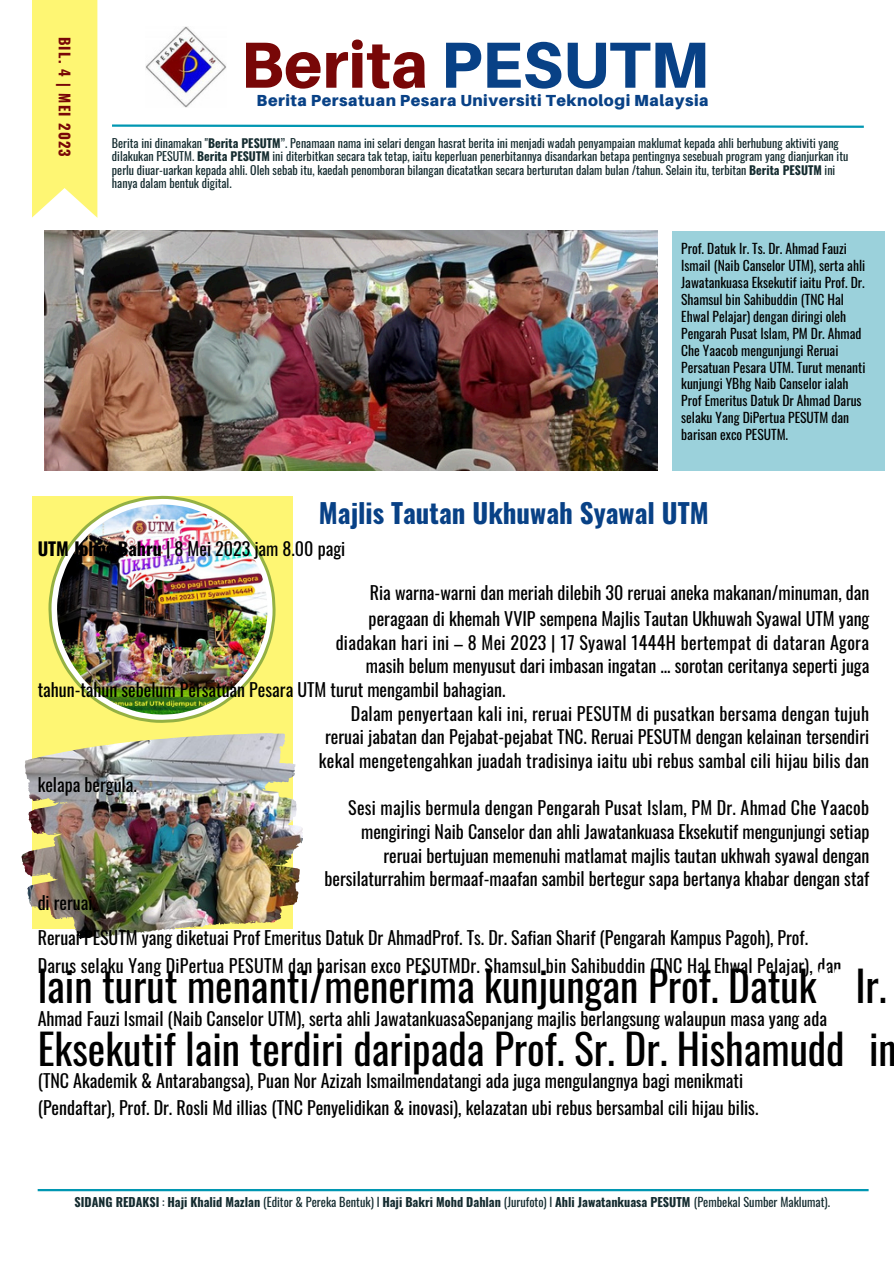
<style>
.page{position:relative;width:894px;height:1264px;background:#fff}
.page>*{position:absolute;margin:0;border:0;box-sizing:border-box;transform-origin:0 0}
.t1{font:800 65.1px "Aileron";color:#780707}
.t2{font:41.55px "Oswald";color:#000}
.t3{font:700 27px "Oswald";color:#084186}
.t4{font:18px/25.8px "Oswald";color:#000}
.t5{font:18px "Oswald";letter-spacing:.02em;color:#000}
.t6{font:900 16.05px "Aileron";letter-spacing:.035em;color:#084186}
.t7{font:700 14.4px "Oswald";letter-spacing:.09em;color:#780707}
.t8{font:13.5px/16.8px "Oswald";color:#000}
.t9{font:700 12.3px "Oswald";color:#152c30}
.t10{font:12px/13.5px "Oswald";color:#152c30}
.s1{color:#084186}
.s2{font-weight:700}
.s3{font-weight:700;color:#fff}
.s4{font-weight:400}
</style>
<div class="page">
<div style="left:32px;top:0;width:65px;height:217px;background:#fef673"></div>
<img style="left:32px;top:495px;width:260px;height:433px">
<div style="left:671px;top:231px;width:213px;height:239px;background:#9bd1db"></div>
<svg style="left:112px;top:124px;width:752px;height:4px"></svg>
<img style="left:145px;top:27px;width:81px;height:81px">
<hr style="left:38px;top:1188px;width:830px;height:3px;background:#0097b2">
<img style="left:45px;top:231px;width:612px;height:239px">
<img style="left:25px;top:733px;width:246px;height:203px">
<svg style="left:48px;top:496px;width:227px;height:227px;background:#f0ee7f"></svg>
<img style="left:57px;top:504px;width:210px;height:210px">
<p class="t7" style="left:76px;top:37px;width:122px;rotate:90deg">BIL. 4 | MEI 2023</p>
<p class="t1" style="left:240px;top:25px;width:470px">Berita <span class="s1">PESUTM</span></p>
<p class="t6" style="left:256px;top:90px;width:453px">Berita Persatuan Pesara Universiti Teknologi Malaysia</p>
<p class="t10" style="left:112px;top:135px;width:737px">Berita ini dinamakan "<span class="s2">Berita PESUTM</span>”. Penamaan nama ini selari dengan hasrat berita ini menjadi wadah penyampaian maklumat kepada ahli berhubung aktiviti yang dilakukan PESUTM. <span class="s2">Berita PESUTM</span> ini diterbitkan secara tak tetap, iaitu keperluan penerbitannya disandarkan betapa pentingnya sesebuah program yang dianjurkan itu perlu diuar-uarkan kepada ahli. Oleh sebab itu, kaedah penomboran bilangan dicatatkan secara berturutan dalam bulan /tahun. Selain itu, terbitan <span class="s2">Berita PESUTM</span> ini hanya dalam bentuk digital.</p>
<h5 class="t8" style="left:681px;top:240px;width:186px">Prof. Datuk Ir. Ts. Dr. Ahmad Fauzi Ismail (Naib Canselor UTM), serta ahli Jawatankuasa Eksekutif iaitu Prof. Dr.<br>Shamsul bin Sahibuddin (TNC Hal Ehwal Pelajar) dengan diringi oleh Pengarah Pusat Islam, PM Dr. Ahmad Che Yaacob mengunjungi Reruai Persatuan Pesara UTM. Turut menanti kunjungi YBhg Naib Canselor ialah Prof Emeritus Datuk Dr Ahmad Darus selaku Yang DiPertua PESUTM dan barisan exco PESUTM.</h5>
<h1 class="t3" style="left:319px;top:491px;width:391px">Majlis Tautan Ukhuwah Syawal UTM</h1>
<p class="t4" style="left:38px;top:535px;width:309px"><span class="s2">UTM Johor Bahru</span> | 8 Mei 2023 jam 8.00 pagi</p>
<p class="t4" style="left:368px;top:579px;width:502px">Ria warna-warni dan meriah dilebih 30 reruai aneka makanan/minuman, dan peragaan di khemah VVIP sempena Majlis Tautan Ukhuwah Syawal UTM yang</p>
<p class="t5" style="left:335px;top:628px;width:534px">diadakan hari ini – 8 Mei 2023 | 17 Syawal 1444H bertempat di dataran Agora</p>
<p class="t4" style="left:366px;top:652px;width:505px">masih belum menyusut dari imbasan ingatan ... sorotan ceritanya seperti juga</p>
<p class="t4" style="left:38px;top:676px;width:469px">tahun-tahun sebelum Persatuan Pesara UTM turut mengambil bahagian.</p>
<p class="t4" style="left:351px;top:699px;width:519px">Dalam penyertaan kali ini, reruai PESUTM di pusatkan bersama dengan tujuh</p>
<p class="t4" style="left:325px;top:723px;width:545px">reruai jabatan dan Pejabat-pejabat TNC. Reruai PESUTM dengan kelainan tersendiri</p>
<p class="t4" style="left:319px;top:747px;width:551px">kekal mengetengahkan juadah tradisinya iaitu ubi rebus sambal cili hijau bilis dan</p>
<p class="t4" style="left:38px;top:770px;width:101px">kelapa bergula.</p>
<p class="t4" style="left:348px;top:794px;width:522px">Sesi majlis bermula dengan Pengarah Pusat Islam, PM Dr. Ahmad Che Yaacob</p>
<p class="t4" style="left:361px;top:817px;width:509px">mengiringi Naib Canselor dan ahli Jawatankuasa Eksekutif mengunjungi setiap</p>
<p class="t4" style="left:383px;top:841px;width:487px">reruai bertujuan memenuhi matlamat majlis tautan ukhwah syawal dengan</p>
<p class="t4" style="left:324px;top:865px;width:546px">bersilaturrahim bermaaf-maafan sambil bertegur sapa bertanya khabar dengan staf</p>
<p class="t4" style="left:38px;top:888px;width:60px">di reruai.</p>
<p class="t4" style="left:38px;top:922px;width:805px;line-height:28.2px">Reruai PESUTM yang diketuai Prof Emeritus Datuk Dr AhmadProf. Ts. Dr. Safian Sharif (Pengarah Kampus Pagoh), Prof.<br>Darus selaku Yang DiPertua PESUTM dan barisan exco PESUTMDr. Shamsul bin Sahibuddin (TNC Hal Ehwal Pelajar), dan</p>
<h2 class="t2" style="left:38px;top:953px;width:850px">lain turut menanti/menerima kunjungan Prof. Datuk<span class="s3">M</span> Ir.</h2>
<p class="t4" style="left:38px;top:1004px;width:790px">Ahmad Fauzi Ismail (Naib Canselor UTM), serta ahli JawatankuasaSepanjang majlis berlangsung walaupun masa yang ada</p>
<h2 class="t2" style="left:38px;top:1016px;width:860px">Eksekutif lain terdiri daripada Prof. Sr. Dr. Hishamudd<span class="s3">D</span>in</h2>
<p class="t4" style="left:38px;top:1065px;width:722px;line-height:27px">(TNC Akademik &amp; Antarabangsa), Puan Nor Azizah Ismailmendatangi ada juga mengulangnya bagi menikmati (Pendaftar), Prof. Dr. Rosli Md illias (TNC Penyelidikan &amp; inovasi), kelazatan ubi rebus bersambal cili hijau bilis.</p>
<p class="t9" style="left:75px;top:1192px;width:756px">SIDANG REDAKSI <span class="s4">:</span> Haji Khalid Mazlan <span class="s4">(Editor &amp; Pereka Bentuk) l</span> Haji Bakri Mohd Dahlan <span class="s4">(Jurufoto) l</span> Ahli Jawatankuasa PESUTM <span class="s4">(Pembekal Sumber Maklumat).</span></p>
</div>
